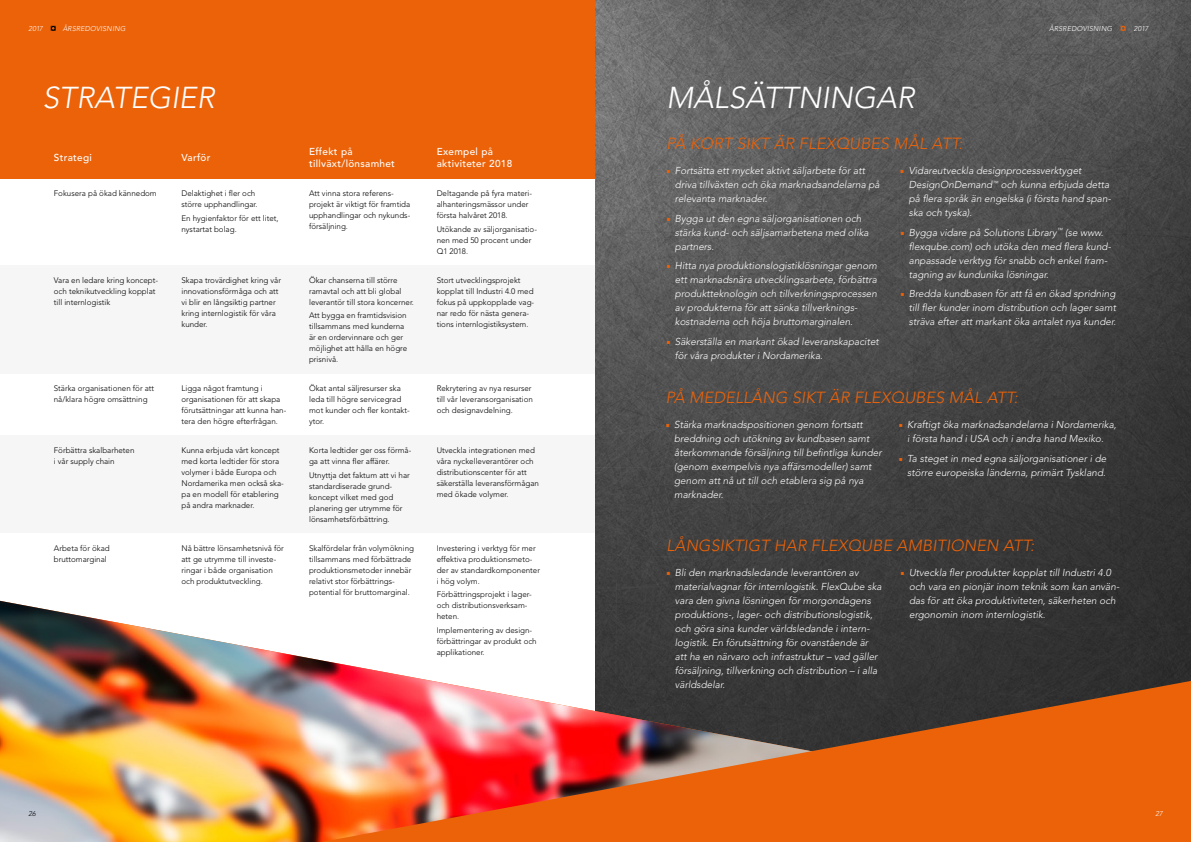
<style>
.page{position:relative;width:1191px;height:842px;background:#fff}
.page>*{position:absolute;margin:0;border:0;box-sizing:border-box;transform-origin:0 0}
.t1{font:italic 300 30px "Avenir LT Std";color:#fff}
.t2{font:italic 300 16px "Avenir LT Std";letter-spacing:.01em;color:#eb6209}
.t3{font:italic 300 10px/14px "Avenir LT Std";color:#fff}
.t4{font:500 10px/12px "Avenir LT Std";letter-spacing:.03em;color:#fff}
.t5{font:300 8px/11px "Avenir LT Std";color:#000}
.t6{font:italic 300 7px "Avenir LT Std";letter-spacing:.025em;color:#fff}
.t7{font:italic 300 7px "Avenir LT Std";color:#000}
.s1{font-family:"Minion Pro";font-weight:700;font-style:normal;font-stretch:condensed;color:#eb6209}
</style>
<div class="page">
<div style="left:0;top:0;width:595px;height:179px;background:#eb6209"></div>
<div style="left:0;top:265px;width:595px;height:109px;background:#f6f6f6"></div>
<div style="left:0;top:435px;width:595px;height:98px;background:#f6f6f6"></div>
<img style="left:595px;top:0;width:596px;height:678px">
<svg style="left:1120px;top:26px;width:5px;height:5px"></svg>
<svg style="left:51px;top:26px;width:5px;height:5px"></svg>
<img style="left:0;top:601px;width:815px;height:241px">
<img style="left:244px;top:678px;width:947px;height:164px">
<p class="t6" style="left:28px;top:24px;width:16px">2017</p>
<p class="t6" style="left:63px;top:24px;width:64px">ÅRSREDOVISNING</p>
<h1 class="t1" style="left:43px;top:80px;width:173px">STRATEGIER</h1>
<h1 class="t1" style="left:666px;top:80px;width:250px">MÅLSÄTTNINGAR</h1>
<p class="t6" style="left:1049px;top:24px;width:64px">ÅRSREDOVISNING</p>
<p class="t6" style="left:1133px;top:24px;width:16px">2017</p>
<p class="t4" style="left:54px;top:152px;width:40px">Strategi</p>
<p class="t4" style="left:181px;top:152px;width:31px">Varför</p>
<p class="t4" style="left:309px;top:146px;width:87px">Effekt på tillväxt/lönsamhet</p>
<p class="t4" style="left:437px;top:146px;width:77px">Exempel på aktiviteter 2018</p>
<p class="t5" style="left:54px;top:188px;width:104px">Fokusera på ökad kännedom</p>
<p class="t5" style="left:181px;top:188px;width:76px">Delaktighet i fler och större upphandlingar.</p>
<p class="t5" style="left:181px;top:213px;width:99px">En hygienfaktor för ett litet, nystartat bolag.</p>
<p class="t5" style="left:309px;top:188px;width:103px">Att vinna stora referens&shy;projekt är viktigt för framtida upphandlingar och nykunds&shy;försäljning.</p>
<p class="t5" style="left:437px;top:188px;width:97px">Deltagande på fyra materi&shy;alhanteringsmässor under första halvåret 2018.</p>
<p class="t5" style="left:437px;top:224px;width:102px">Utökande av säljorganisatio&shy;nen med 50 procent under<br>Q1 2018.</p>
<p class="t5" style="left:54px;top:274px;width:106px">Vara en ledare kring koncept&shy;och teknikutveckling kopplat till internlogistik</p>
<p class="t5" style="left:181px;top:274px;width:101px">Skapa trovärdighet kring vår innovationsförmåga och att vi blir en långsiktig partner kring internlogistik för våra kunder.</p>
<p class="t5" style="left:309px;top:274px;width:105px">Ökar chanserna till större ramavtal och att bli global leverantör till stora koncerner.</p>
<p class="t5" style="left:309px;top:310px;width:100px">Att bygga en framtidsvision tillsammans med kunderna är en ordervinnare och ger möjlighet att hålla en högre prisnivå.</p>
<p class="t5" style="left:437px;top:274px;width:99px">Stort utvecklingsprojekt kopplat till Industri 4.0 med fokus på uppkopplade vag&shy;nar redo för nästa genera&shy;tions internlogistiksystem.</p>
<p class="t5" style="left:54px;top:383px;width:102px">Stärka organisationen för att nå/klara högre omsättning</p>
<p class="t5" style="left:181px;top:383px;width:106px">Ligga något framtung i organisationen för att skapa förutsättningar att kunna han&shy;tera den högre efterfrågan.</p>
<p class="t5" style="left:309px;top:383px;width:102px">Ökat antal säljresurser ska leda till högre servicegrad mot kunder och fler kontakt&shy;ytor.</p>
<p class="t5" style="left:437px;top:383px;width:98px">Rekrytering av nya resurser till vår leveransorganisation och designavdelning.</p>
<p class="t5" style="left:54px;top:445px;width:82px">Förbättra skalbarheten i vår supply chain</p>
<p class="t5" style="left:181px;top:445px;width:104px">Kunna erbjuda vårt koncept med korta ledtider för stora volymer i både Europa och<br>Nordamerika men också ska&shy;pa en modell för etablering på andra marknader.</p>
<p class="t5" style="left:309px;top:445px;width:104px">Korta ledtider ger oss förmå&shy;ga att vinna fler affärer.</p>
<p class="t5" style="left:437px;top:445px;width:104px">Utveckla integrationen med våra nyckelleverantörer och distributionscenter för att säkerställa leveransförmågan med ökade volymer.</p>
<p class="t5" style="left:309px;top:469px;width:102px">Utnyttja det faktum att vi har standardiserade grund&shy;koncept vilket med god planering ger utrymme för lönsamhetsförbättring.</p>
<p class="t5" style="left:54px;top:542px;width:57px">Arbeta för ökad bruttomarginal</p>
<p class="t5" style="left:181px;top:542px;width:104px">Nå bättre lönsamhetsnivå för att ge utrymme till investe&shy;ringar i både organisation och produktutveckling.</p>
<p class="t5" style="left:309px;top:542px;width:106px">Skalfördelar från volymökning tillsammans med förbättrade produktionsmetoder innebär relativt stor förbättrings&shy;potential för bruttomarginal.</p>
<p class="t5" style="left:437px;top:542px;width:105px">Investering i verktyg för mer effektiva produktionsmeto&shy;der av standardkomponenter i hög volym.</p>
<p class="t5" style="left:437px;top:589px;width:96px">Förbättringsprojekt i lager&shy;och distributionsverksam&shy;heten.</p>
<p class="t5" style="left:437px;top:625px;width:102px">Implementering av design&shy;förbättringar av produkt och applikationer.</p>
<h2 class="t2" style="left:666px;top:134px;width:298px">PÅ KORT SIKT ÄR FLEXQUBES MÅL ATT:</h2>
<p class="t3" style="left:675px;top:164px;width:206px;text-indent:-8px"><span class="s1">■</span> Fortsätta ett mycket aktivt säljarbete för att driva tillväxten och öka marknadsandelarna på relevanta marknader.</p>
<p class="t3" style="left:675px;top:211px;width:195px;text-indent:-8px"><span class="s1">■</span> Bygga ut den egna säljorganisationen och stärka kund- och säljsamarbetena med olika partners.</p>
<p class="t3" style="left:675px;top:259px;width:204px;text-indent:-8px"><span class="s1">■</span> Hitta nya produktionslogistiklösningar genom ett marknadsnära utvecklingsarbete, förbättra produktteknologin och tillverkningsprocessen av produkterna för att sänka tillverknings&shy;kostnaderna och höja bruttomarginalen.</p>
<p class="t3" style="left:675px;top:335px;width:205px;text-indent:-8px"><span class="s1">■</span> Säkerställa en markant ökad leveranskapacitet för våra produkter i Nordamerika.</p>
<p class="t3" style="left:908px;top:164px;width:204px;text-indent:-8px"><span class="s1">■</span> Vidareutveckla designprocessverktyget DesignOnDemand<sup>™</sup> och kunna erbjuda detta på flera språk än engelska (i första hand span&shy;ska och tyska).</p>
<p class="t3" style="left:909px;top:225px;width:204px;text-indent:-8px"><span class="s1">■</span> Bygga vidare på Solutions Library<sup>™</sup> (se www. flexqube.com) och utöka den med flera kund&shy;anpassade verktyg för snabb och enkel fram&shy;tagning av kundunika lösningar.</p>
<p class="t3" style="left:909px;top:287px;width:209px;text-align:justify;text-indent:-9px"><span class="s1">■</span> Bredda kundbasen för att få en ökad spridning till fler kunder inom distribution och lager samt sträva efter att markant öka antalet nya kunder.</p>
<h2 class="t2" style="left:665px;top:388px;width:354px">PÅ MEDELLÅNG SIKT ÄR FLEXQUBES MÅL ATT:</h2>
<p class="t3" style="left:674px;top:418px;width:209px;text-indent:-8px"><span class="s1">■</span> Stärka marknadspositionen genom fortsatt breddning och utökning av kundbasen samt återkommande försäljning till befintliga kunder (genom exempelvis nya affärsmodeller) samt genom att nå ut till och etablera sig på nya marknader.</p>
<p class="t3" style="left:898px;top:418px;width:219px;text-align:center"><span class="s1">■</span> Kraftigt öka marknadsandelarna i Nordamerika, i första hand i USA och i andra hand Mexiko.</p>
<p class="t3" style="left:898px;top:451px;width:209px;text-align:right"><span class="s1">■</span> Ta steget in med egna säljorganisationer i de större europeiska länderna, primärt Tyskland.</p>
<h2 class="t2" style="left:666px;top:536px;width:369px">LÅNGSIKTIGT HAR FLEXQUBE AMBITIONEN ATT:</h2>
<p class="t3" style="left:675px;top:566px;width:208px;text-indent:-8px"><span class="s1">■</span> Bli den marknadsledande leverantören av materialvagnar för internlogistik. FlexQube ska vara den givna lösningen för morgondagens produktions-, lager- och distributionslogistik, och göra sina kunder världsledande i intern&shy;logistik. En förutsättning för ovanstående är att ha en närvaro och infrastruktur – vad gäller försäljning, tillverkning och distribution – i alla världsdelar.</p>
<p class="t3" style="left:909px;top:566px;width:212px;text-indent:-8px"><span class="s1">■</span> Utveckla fler produkter kopplat till Industri 4.0 och vara en pionjär inom teknik som kan använ&shy;das för att öka produktiviteten, säkerheten och ergonomin inom internlogistik.</p>
<p class="t7" style="left:28px;top:809px;width:9px">26</p>
<p class="t6" style="left:1155px;top:809px;width:9px">27</p>
</div>
